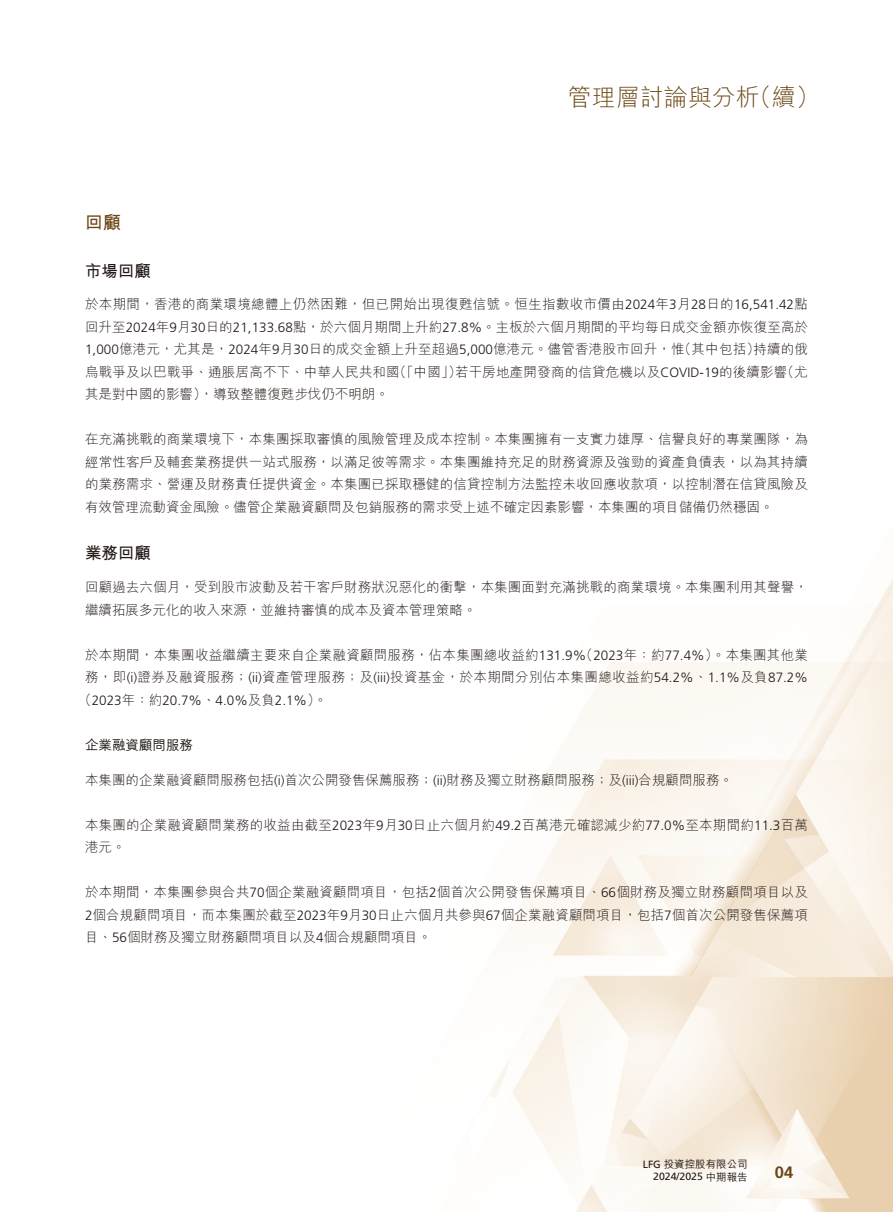
<style>
.page{position:relative;width:893px;height:1212px;background:#fff}
.page>*{position:absolute;margin:0;border:0;box-sizing:border-box;transform-origin:0 0}
.t1{font:300 24px "M Hei HK";color:#6b4715}
.t2{font:700 18px "M Hei HK";color:#6b4715}
.t3{font:700 16.5px "M Hei HK";color:#231916}
.t4{font:700 16.5px "Frutiger LT Std";color:#6b4715}
.t5{font:300 13.5px/22.5px "M Hei HK";letter-spacing:.01em;color:#231916}
.t6{font:300 13.5px "Frutiger LT Std";color:#231916}
.t7{font:500 13.5px "M Hei HK";color:#231916}
.t8{font:10.5px "Frutiger LT Std";color:#231916}
.t9{font:500 10.5px "M Hei HK";color:#231916}
.s1{font-family:"Frutiger LT Std"}
.s2{font-family:"M Hei HK"}
.s3{font-family:"Frutiger LT Std";font-weight:400}
.s4{font-family:"M Hei HK";font-weight:500}
</style>
<div class="page">
<img style="left:488px;top:579px;width:405px;height:633px">
<h1 class="t1" style="left:748px;top:85px;width:73px">（續(</h1>
<h1 class="t1" style="left:568px;top:85px;width:193px">管理層討論與分析</h1>
<h2 class="t2" style="left:85px;top:209px;width:37px">回顧</h2>
<p class="t3" style="left:85px;top:259px;width:67px">市場回顧</p>
<p class="t5" style="left:85px;top:293px;width:724px;text-align:right">於本期間，香港的商業環境總體上仍然困難，但已開始出現復甦信號。恒生指數收市價由<span class="s1">2024</span>年 月<span class="s1">3 28</span>日的<span class="s1">16,541.42</span>點回升至<span class="s1">2024</span>年月<span class="s1">9 30</span>日的<span class="s1">21,133.68</span>點，於六個月期間上升約<span class="s1">27.8%</span>。主板於六個月期間的平均每日成交金額亦恢復至高於持續的俄</p>
<p class="t5" style="left:85px;top:338px;width:676px"><span class="s1">1,000</span>億港元，尤其是，<span class="s1">2024</span>年月<span class="s1">9 30</span>日的成交金額上升至超過<span class="s1">5,000</span>億港元。儘管香港股市回升，（惟其中包括）</p>
<p class="t5" style="left:455px;top:360px;width:334px">若干房地產開發商的信貸危機以及<span class="s1">COVID-19</span>的後續影響</p>
<p class="t5" style="left:85px;top:360px;width:316px">烏戰爭及以巴戰爭、通脹居高不下、中華人民共和國其是對中國的影響，）導致整體復甦步伐仍不明朗。</p>
<p class="t5" style="left:85px;top:428px;width:724px;text-align:justify">在充滿挑戰的商業環境下，本集團採取審慎的風險管理及成本控制。本集團擁有一支實力雄厚、信譽良好的專業團隊，為經常性客戶及輔套業務提供一站式服務，以滿足彼等需求。本集團維持充足的財務資源及強勁的資產負債表，以為其持續的業務需求、營運及財務責任提供資金。本集團已採取穩健的信貸控制方法監控未收回應收款項，以控制潛在信貸風險及有效管理流動資金風險。儘管企業融資顧問及包銷服務的需求受上述不確定因素影響，本集團的項目儲備仍然穩固。</p>
<p class="t3" style="left:85px;top:541px;width:67px">業務回顧</p>
<p class="t5" style="left:85px;top:576px;width:724px">回顧過去六個月，受到股市波動及若干客戶財務狀況惡化的衝擊，本集團面對充滿挑戰的商業環境。本集團利用其聲譽，繼續拓展多元化的收入來源，並維持審慎的成本及資本管理策略。</p>
<p class="t5" style="left:580px;top:643px;width:230px">（<span class="s1">2023</span>年：約<span class="s1">77.4%</span>）。本集團其他業</p>
<p class="t5" style="left:393px;top:360px;width:70px">（「中國」）</p>
<p class="t5" style="left:781px;top:360px;width:29px">（尤</p>
<p class="t5" style="left:85px;top:643px;width:724px">於本期間，本集團收益繼續主要來自企業融資顧問服務，佔本集團總收益約<span class="s1">131.9%<br></span>務，即 <span class="s1">)i(</span> 證券及融資服務；<span class="s1">( )i i</span> 資產管理服務；及<span class="s1">(iii)</span>投資基金，於本期間分別佔本集團總收益約<span class="s1">54.2%</span>、<span class="s1">1.1%</span>及負<span class="s1">87.2%</span></p>
<p class="t6" style="left:78px;top:692px;width:251px"><span class="s2">（</span>2023<span class="s2">年：約</span>20.7%<span class="s2">、</span>4.0%<span class="s2">及負</span>2.1% <span class="s2">。(</span></p>
<p class="t7" style="left:85px;top:735px;width:110px">企業融資顧問服務</p>
<p class="t5" style="left:85px;top:768px;width:650px">本集團的企業融資顧問服務包括 <span class="s1">)i(</span> 首次公開發售保薦服務；<span class="s1">( )i i</span> 財務及獨立財務顧問服務；及<span class="s1">(iii)</span>合規顧問服務。</p>
<p class="t5" style="left:85px;top:813px;width:724px">本集團的企業融資顧問業務的收益由截至<span class="s1">2023</span>年月<span class="s1">9 30</span>日止六個月約<span class="s1">49.2</span>百萬港元確認減少約<span class="s1">77.0%</span>至本期間約<span class="s1">11.3</span>百萬港元。</p>
<p class="t5" style="left:85px;top:881px;width:724px;text-align:justify">於本期間，本集團參與合共<span class="s1">70</span>個企業融資顧問項目，包括<span class="s1">2</span>個首次公開發售保薦項目、<span class="s1">66</span>個財務及獨立財務顧問項目以及<span class="s1">2</span>個合規顧問項目，而本集團於截至<span class="s1">2023</span>年月<span class="s1">9 30</span>日止六個月共參與<span class="s1">67</span>個企業融資顧問項目，包括<span class="s1">7</span>個首次公開發售保薦項目、<span class="s1">56</span>個財務及獨立財務顧問項目以及<span class="s1">4</span>個合規顧問項目。</p>
<p class="t9" style="left:643px;top:1157px;width:106px"><span class="s3">LFG</span> 投資控股有限公司</p>
<p class="t8" style="left:653px;top:1170px;width:96px">2024/2025 <span class="s4">中期報告</span></p>
<p class="t4" style="left:775px;top:1163px;width:20px">04</p>
</div>
